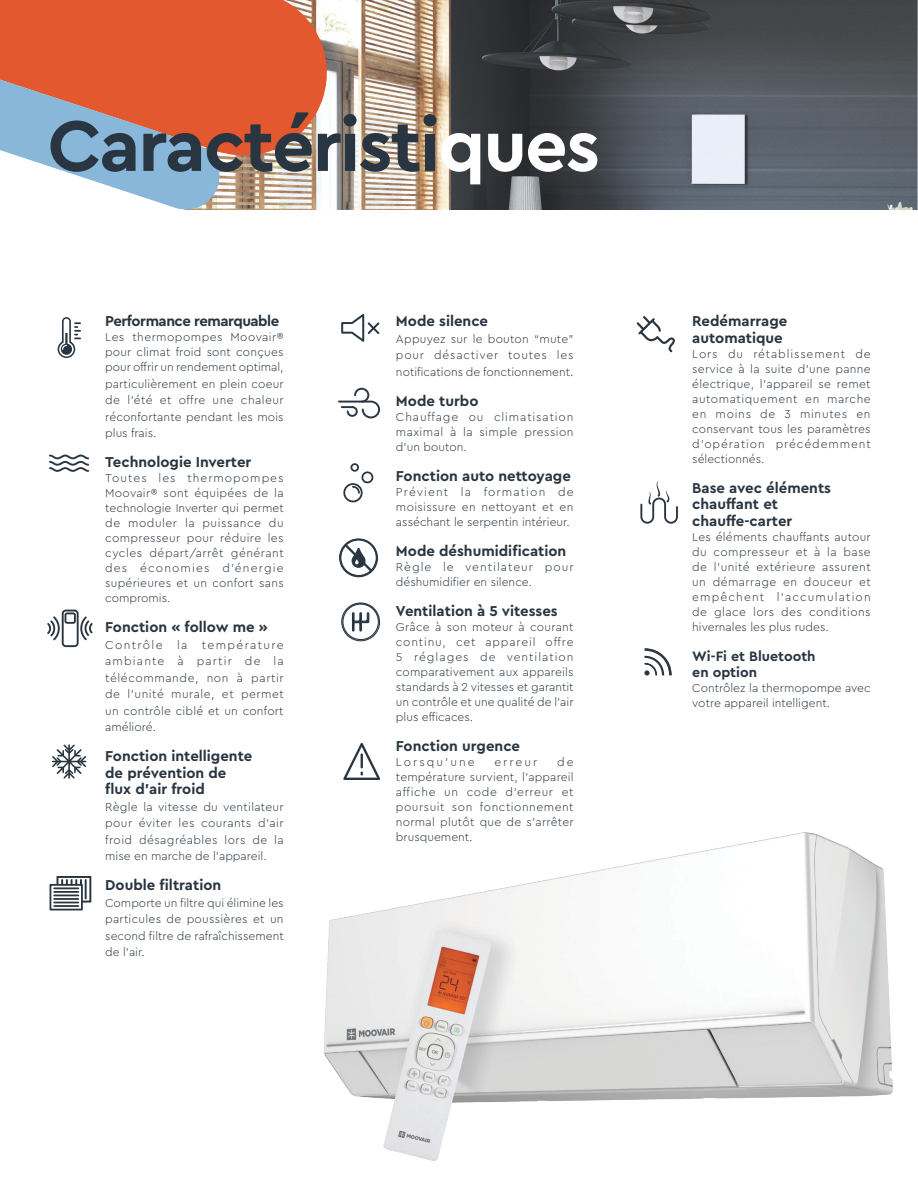
<style>
.page{position:relative;width:918px;height:1188px;background:#fff}
.page>*{position:absolute;margin:0;border:0;box-sizing:border-box;transform-origin:0 0}
.t1{font:700 75px "Cera Pro";letter-spacing:-.025em;color:#293540}
.t2{font:700 15px/16.5px "Cera Pro";color:#293540}
.t3{font:700 15px "Cera Pro";letter-spacing:-.03em;color:#293540}
.t4{font:700 14.25px/16.5px "Cera Pro";color:#293540}
.t5{font:300 12px/15px "Cera Pro";letter-spacing:.01em;color:#293540;text-align:justify}
.t6{font:300 12px/15px "Cera Pro";letter-spacing:.065em;color:#293540}
.t7{font:300 12px "Cera Pro";letter-spacing:.165em;color:#293540}
.s1{color:#fff}
</style>
<div class="page">
<img style="left:224px;top:0;width:694px;height:210px">
<svg style="left:0;top:0;width:337px;height:166px;fill:#e3582e"></svg>
<svg style="left:0;top:75px;width:224px;height:135px"></svg>
<img style="left:324px;top:832px;width:569px;height:329px">
<svg style="left:49px;top:455px;width:40px;height:17px"></svg>
<svg style="left:58px;top:317px;width:23px;height:41px"></svg>
<svg style="left:52px;top:744px;width:34px;height:35px"></svg>
<svg style="left:637px;top:316px;width:38px;height:36px"></svg>
<svg style="left:47px;top:610px;width:46px;height:37px"></svg>
<svg style="left:49px;top:876px;width:43px;height:35px"></svg>
<svg style="left:644px;top:648px;width:28px;height:28px"></svg>
<svg style="left:338px;top:205px;width:43px;height:843px"></svg>
<svg style="left:640px;top:481px;width:38px;height:43px"></svg>
<h1 class="t1" style="left:48px;top:103px;width:554px">Caractéristi<span class="s1">ques</span></h1>
<p class="t3" style="left:105px;top:312px;width:176px">Performance remarquable</p>
<p class="t5" style="left:105px;top:329px;width:180px">Les thermopompes Moovair® pour climat froid sont conçues pour offrir un rendement optimal,</p>
<p class="t5" style="left:105px;top:375px;width:180px;line-height:16.5px">particulièrement en plein coeur de l’été et offre une chaleur réconfortante pendant les mois plus frais.</p>
<p class="t2" style="left:105px;top:454px;width:148px">Technologie Inverter</p>
<p class="t5" style="left:105px;top:470px;width:180px">Toutes les thermopompes Moovair® sont équipées de la technologie Inverter qui permet de moduler la puissance du compresseur pour réduire les cycles départ/arrêt générant des économies d’énergie supérieures et un confort sans compromis.</p>
<p class="t2" style="left:105px;top:619px;width:164px">Fonction « follow me »</p>
<p class="t5" style="left:105px;top:636px;width:180px;line-height:16.5px">Contrôle la température ambiante à partir de la télécommande, non à partir de l’unité murale, et permet un contrôle ciblé et un confort amélioré.</p>
<p class="t2" style="left:105px;top:748px;width:149px">Fonction intelligente de prévention de flux d’air froid</p>
<p class="t5" style="left:105px;top:798px;width:180px;line-height:16.5px">Règle la vitesse du ventilateur pour éviter les courants d’air froid désagréables lors de la mise en marche de l’appareil.</p>
<p class="t2" style="left:105px;top:877px;width:118px">Double filtration</p>
<p class="t5" style="left:105px;top:894px;width:180px;line-height:16.5px">Comporte un filtre qui élimine les particules de poussières et un second filtre de rafraîchissement de l’air.</p>
<p class="t2" style="left:396px;top:313px;width:94px">Mode silence</p>
<p class="t5" style="left:396px;top:330px;width:179px;line-height:16.5px">Appuyez sur le bouton “mute” pour désactiver toutes les notifications de fonctionnement.</p>
<p class="t2" style="left:396px;top:392px;width:84px">Mode turbo</p>
<p class="t5" style="left:396px;top:409px;width:179px">Chauffage ou climatisation maximal à la simple pression d’un bouton.</p>
<p class="t2" style="left:396px;top:467px;width:176px">Fonction auto nettoyage</p>
<p class="t5" style="left:396px;top:484px;width:179px">Prévient la formation de moisissure en nettoyant et en asséchant le serpentin intérieur.</p>
<p class="t2" style="left:396px;top:542px;width:172px">Mode déshumidification</p>
<p class="t6" style="left:396px;top:559px;width:179px">Règle le ventilateur pour déshumidifier en silence.</p>
<p class="t2" style="left:396px;top:602px;width:163px">Ventilation à 5 vitesses</p>
<p class="t5" style="left:396px;top:619px;width:179px">Grâce à son moteur à courant continu, cet appareil offre 5 réglages de ventilation comparativement aux appareils standards à 2 vitesses et garantit un contrôle et une qualité de l’air plus efficaces.</p>
<p class="t2" style="left:396px;top:737px;width:126px">Fonction urgence</p>
<p class="t7" style="left:396px;top:755px;width:80px">Lorsqu’une</p>
<p class="t5" style="left:494px;top:754px;width:44px">erreur</p>
<p class="t5" style="left:396px;top:754px;width:179px;text-indent:161px">de température survient, l’appareil affiche un code d’erreur et poursuit son fonctionnement normal plutôt que de s’arrêter brusquement.</p>
<p class="t2" style="left:692px;top:313px;width:97px">Redémarrage automatique</p>
<p class="t5" style="left:692px;top:346px;width:180px">Lors du rétablissement de service à la suite d’une panne électrique, l’appareil se remet automatiquement en marche en moins de 3 minutes en conservant tous les paramètres d’opération précédemment sélectionnés.</p>
<p class="t2" style="left:692px;top:479px;width:140px">Base avec éléments chauffant et chauffe-carter</p>
<p class="t5" style="left:692px;top:529px;width:180px">Les éléments chauffants autour du compresseur et à la base de l’unité extérieure assurent un démarrage en douceur et empêchent l’accumulation de glace lors des conditions hivernales les plus rudes.</p>
<p class="t4" style="left:692px;top:647px;width:125px">Wi-Fi et Bluetooth en option</p>
<p class="t5" style="left:692px;top:680px;width:180px">Contrôlez la thermopompe avec votre appareil intelligent.</p>
</div>
